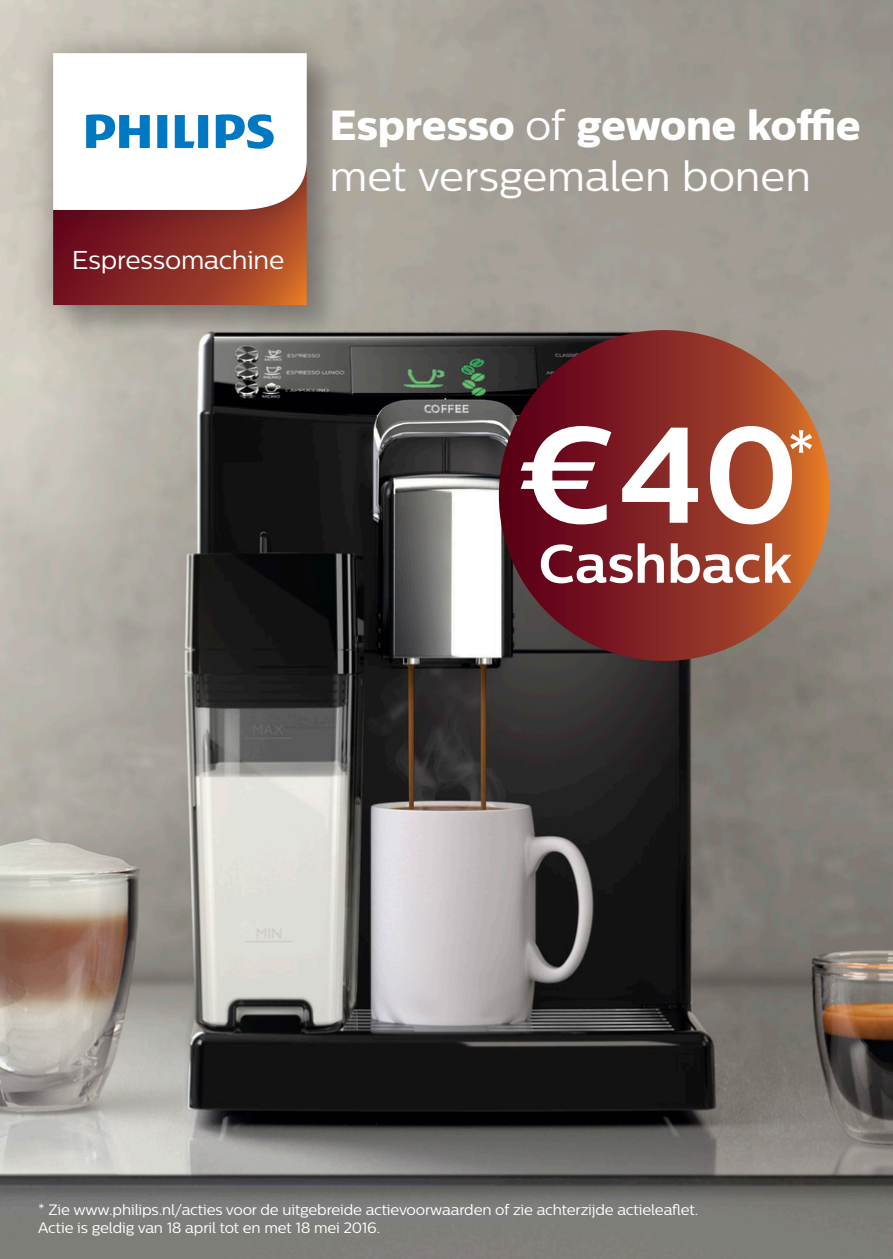
<style>
.page{position:relative;width:893px;height:1259px;background:#fff}
.page>*{position:absolute;margin:0;border:0;box-sizing:border-box;transform-origin:0 0}
.t1{font:700 135.9px "Centrale Sans";color:#fff}
.t2{font:700 53.7px "Centrale Sans";color:#fff}
.Kasten_rot_6_7{font:42px/50.4px "Centrale Sans";color:#fff}
.t3{font:25.8px "Centrale Sans";letter-spacing:-.01em;color:#fff}
.t4{font:15px/18px "Centrale Sans";letter-spacing:-.01em;color:#fff}
.s1{font-family:"Centrale Sans X Bold"}
</style>
<div class="page">
<img style="left:0;top:0;width:893px;height:1259px">
<div style="left:53px;top:53px;width:290px;height:289px;background:#231f20;opacity:.25"></div>
<div style="left:26px;top:144px;width:309px;height:189px;background:#231f20;opacity:.35"></div>
<div style="left:26px;top:26px;width:309px;height:211px;background:#231f20;opacity:.35"></div>
<svg style="left:53px;top:53px;width:254px;height:252px"></svg>
<svg style="left:499px;top:330px;width:331px;height:331px"></svg>
<p class="t3" style="left:72px;top:245px;width:214px">Espressomachine</p>
<p class="Kasten_rot_6_7" style="left:329px;top:100px;width:533px"><span class="s1">Espresso</span> of <span class="s1">gewone koffie </span>met versgemalen bonen</p>
<p class="t1" style="left:514px;top:393px;width:304px">€40<sup>*</sup></p>
<p class="t2" style="left:538px;top:531px;width:255px">Cashback</p>
<p class="t4" style="left:38px;top:1200px;width:661px">* Zie www.philips.nl/acties voor de uitgebreide actievoorwaarden of zie achterzijde actieleaflet.<br>Actie is geldig van 18 april tot en met 18 mei 2016.</p>
</div>
